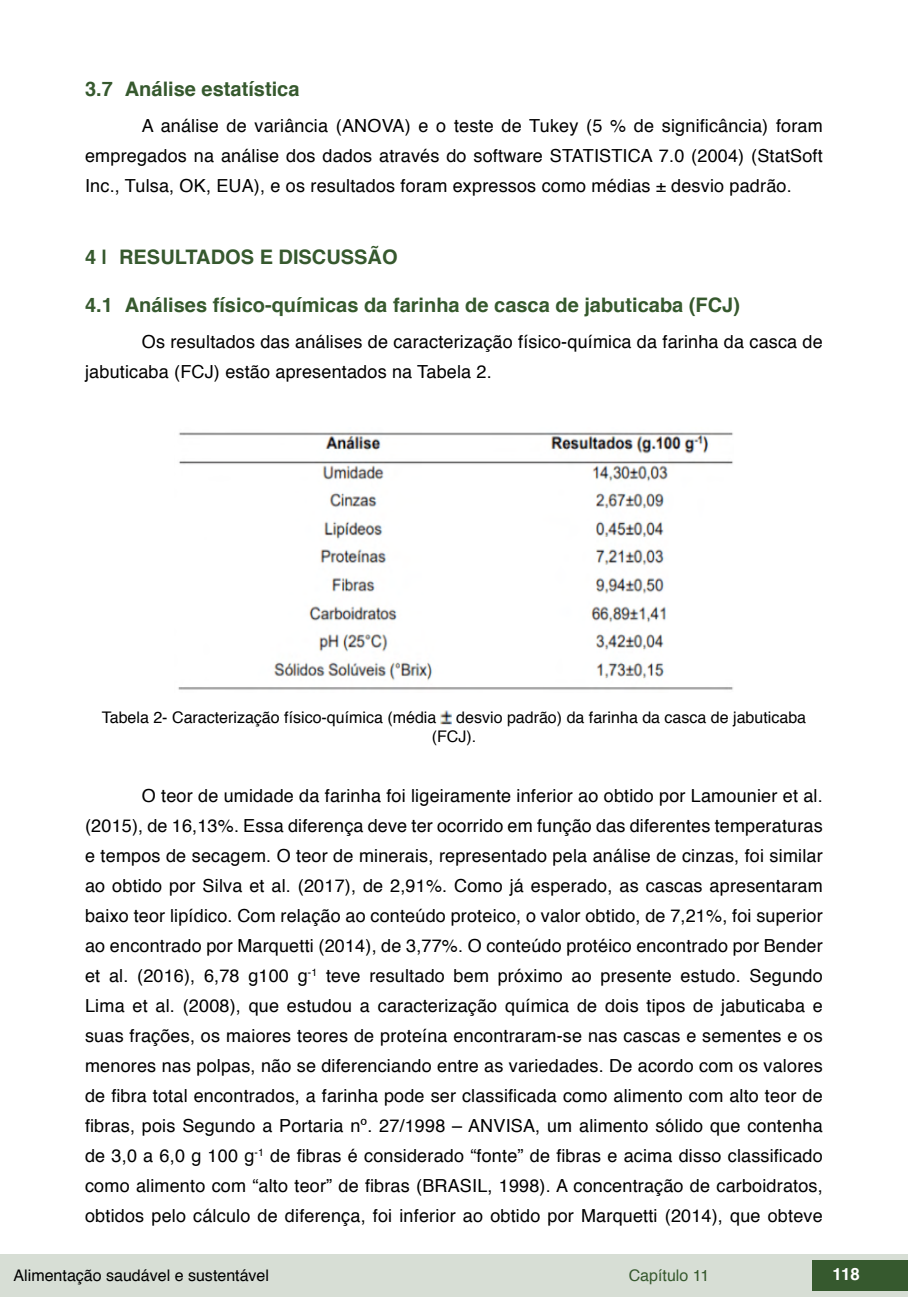
<style>
.page{position:relative;width:908px;height:1304px;background:#fff}
.page>*{position:absolute;margin:0;border:0;box-sizing:border-box;transform-origin:0 0}
.t1{font:700 20px "Helvetica";color:#36592e}
.txt{font:18px/30px "Helvetica";letter-spacing:.01em;color:#000;text-align:justify}
.t2{font:700 16.8px "Helvetica";color:#fff}
.imagens_graf_tab{font:16px/19.2px "Helvetica";color:#000;text-align:center}
.t3{font:16px "Helvetica";color:#36592e}
</style>
<div class="page">
<div style="left:0;top:1254px;width:906px;height:43px;background:#d7ded5"></div>
<div style="left:812px;top:1261px;width:95px;height:30px;background:#36592e"></div>
<img style="left:178px;top:432px;width:555px;height:258px">
<img style="left:440px;top:710px;width:11px;height:14px">
<p class="t1" style="left:85px;top:73px;width:216px">3.7 Análise estatística</p>
<p class="txt" style="left:85px;top:111px;width:738px;text-indent:57px">A análise de variância (ANOVA) e o teste de Tukey (5 % de significância) foram empregados na análise dos dados através do software STATISTICA 7.0 (2004) (StatSoft Inc., Tulsa, OK, EUA), e os resultados foram expressos como médias ± desvio padrão.</p>
<p class="t1" style="left:85px;top:241px;width:314px">4 | RESULTADOS E DISCUSSÃO</p>
<p class="t1" style="left:85px;top:289px;width:656px">4.1 Análises físico-químicas da farinha de casca de jabuticaba (FCJ)</p>
<p class="txt" style="left:85px;top:327px;width:738px;text-indent:57px">Os resultados das análises de caracterização físico-química da farinha da casca de jabuticaba (FCJ) estão apresentados na Tabela 2.</p>
<p class="imagens_graf_tab" style="left:102px;top:708px;width:705px">Tabela 2- Caracterização físico-química (média desvio padrão) da farinha da casca de jabuticaba (FCJ).</p>
<p class="txt" style="left:85px;top:781px;width:738px;text-indent:57px">O teor de umidade da farinha foi ligeiramente inferior ao obtido por Lamounier et al. (2015), de 16,13%. Essa diferença deve ter ocorrido em função das diferentes temperaturas e tempos de secagem. O teor de minerais, representado pela análise de cinzas, foi similar ao obtido por Silva et al. (2017), de 2,91%. Como já esperado, as cascas apresentaram baixo teor lipídico. Com relação ao conteúdo proteico, o valor obtido, de 7,21%, foi superior ao encontrado por Marquetti (2014), de 3,77%. O conteúdo protéico encontrado por Bender et al. (2016), 6,78 g100 g<sup>-1</sup> teve resultado bem próximo ao presente estudo. Segundo Lima et al. (2008), que estudou a caracterização química de dois tipos de jabuticaba e suas frações, os maiores teores de proteína encontraram-se nas cascas e sementes e os menores nas polpas, não se diferenciando entre as variedades. De acordo com os valores de fibra total encontrados, a farinha pode ser classificada como alimento com alto teor de fibras, pois Segundo a Portaria nº. 27/1998 – ANVISA, um alimento sólido que contenha de 3,0 a 6,0 g 100 g<sup>-1</sup> de fibras é considerado “fonte” de fibras e acima disso classificado como alimento com “alto teor” de fibras (BRASIL, 1998). A concentração de carboidratos, obtidos pelo cálculo de diferença, foi inferior ao obtido por Marquetti (2014), que obteve</p>
<p class="imagens_graf_tab" style="left:14px;top:1266px;width:257px">Alimentação saudável e sustentável</p>
<p class="t3" style="left:628px;top:1263px;width:82px">Capítulo 11</p>
<p class="t2" style="left:832px;top:1261px;width:29px">118</p>
</div>
